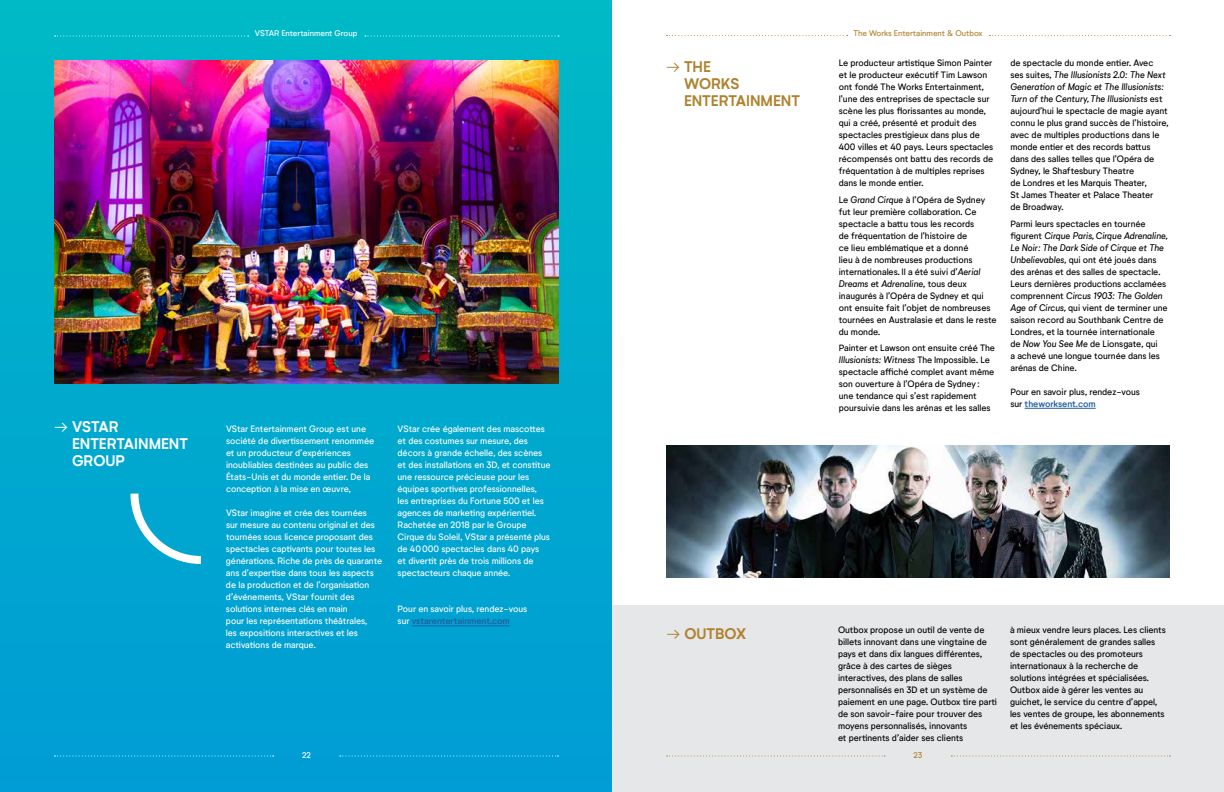
<style>
.page{position:relative;width:1224px;height:792px;background:#fff}
.page>*{position:absolute;margin:0;border:0;box-sizing:border-box;transform-origin:0 0}
.t1{font:600 15px/17px "Neutrif Studio";color:#af822e}
.t2{font:600 15px/17px "Neutrif Studio";color:#fff}
.t3{font:9px/12px "Neutrif Studio";letter-spacing:-.005em;color:#000}
.t4{font:9px/12px "Neutrif Studio";letter-spacing:-.005em;color:#fff}
.t5{font:8px "Neutrif Studio";letter-spacing:-.005em;color:#af822e}
.t6{font:8px "Neutrif Studio";letter-spacing:-.005em;color:#fff}
.s1{font-weight:500;color:#215e9e}
.s2{font-style:italic}
</style>
<div class="page">
<div style="left:0;top:0;width:612px;height:792px;background:linear-gradient(to bottom,#03b7c3,#009cd5)"></div>
<div style="left:612px;top:606px;width:612px;height:186px;background:#e6e7e8"></div>
<svg style="left:666px;top:756px;width:219px;height:1px"></svg>
<svg style="left:54px;top:756px;width:220px;height:1px"></svg>
<svg style="left:951px;top:756px;width:220px;height:1px"></svg>
<svg style="left:340px;top:756px;width:219px;height:1px"></svg>
<hr style="left:412px;top:625px;width:98px;height:1px;background:#215e9e">
<svg style="left:126px;top:486px;width:83px;height:82px;background:#1fb0d5"></svg>
<hr style="left:1025px;top:408px;width:71px;height:1px;background:#215e9e">
<svg style="left:989px;top:35px;width:181px;height:1px"></svg>
<svg style="left:666px;top:35px;width:182px;height:1px"></svg>
<img style="left:667px;top:446px;width:503px;height:132px">
<svg style="left:365px;top:36px;width:194px;height:1px"></svg>
<svg style="left:55px;top:36px;width:194px;height:1px"></svg>
<img style="left:54px;top:60px;width:504px;height:324px">
<h1 class="t2" style="left:72px;top:418px;width:118px;text-indent:-18px">→ VSTAR<br>ENTERTAINMENT<br>GROUP</h1>
<p class="t6" style="left:255px;top:28px;width:104px">VSTAR Entertainment Group</p>
<p class="t4" style="left:226px;top:423px;width:150px">VStar Entertainment Group est une société de divertissement renommée et un producteur d’expériences inoubliables destinées au public des États-Unis et du monde entier. De la conception à la mise en œuvre,</p>
<p class="t4" style="left:226px;top:507px;width:158px">VStar imagine et crée des tournées<br>sur mesure au contenu original et des tournées sous licence proposant des spectacles captivants pour toutes les générations. Riche de près de quarante ans d’expertise dans tous les aspects de la production et de l’organisation d’événements, VStar fournit des solutions internes clés en main<br>pour les représentations théâtrales,<br>les expositions interactives et les activations de marque.</p>
<p class="t4" style="left:398px;top:423px;width:155px">VStar crée également des mascottes et des costumes sur mesure, des décors à grande échelle, des scènes et des installations en 3D, et constitue une ressource précieuse pour les équipes sportives professionnelles,<br>les entreprises du Fortune 500 et les agences de marketing expérientiel.<br>Rachetée en 2018 par le Groupe Cirque du Soleil, VStar a présenté plus de 40000 spectacles dans 40 pays<br>et divertit près de trois millions de spectacteurs chaque année.</p>
<p class="t4" style="left:398px;top:603px;width:131px">Pour en savoir plus, rendez-vous sur <span class="s1">vstarentertainment.com</span></p>
<h1 class="t1" style="left:684px;top:58px;width:118px;text-indent:-18px">→ THE<br>WORKS<br>ENTERTAINMENT</h1>
<p class="t5" style="left:853px;top:28px;width:131px">The Works Entertainment &amp; Outbox</p>
<p class="t3" style="left:839px;top:57px;width:156px">Le producteur artistique Simon Painter et le producteur exécutif Tim Lawson ont fondé The Works Entertainment, l’une des entreprises de spectacle sur scène les plus florissantes au monde, qui a créé, présenté et produit des spectacles prestigieux dans plus de 400 villes et 40 pays. Leurs spectacles récompensés ont battu des records de fréquentation à de multiples reprises dans le monde entier.</p>
<p class="t3" style="left:839px;top:194px;width:159px">Le <span class="s2">Grand Cirque</span> à l’Opéra de Sydney fut leur première collaboration. Ce spectacle a battu tous les records<br>de fréquentation de l’histoire de<br>ce lieu emblématique et a donné<br>lieu à de nombreuses productions internationales. Il a été suivi d’<span class="s2">Aerial Dreams</span> et <span class="s2">Adrenaline</span>, tous deux inaugurés à l’Opéra de Sydney et qui ont ensuite fait l’objet de nombreuses tournées en Australasie et dans le reste du monde.</p>
<p class="t3" style="left:839px;top:342px;width:158px">Painter et Lawson ont ensuite créé The <span class="s2">Illusionists: Witness</span> The Impossible. Le spectacle affiché complet avant même son ouverture à l’Opéra de Sydney: une tendance qui s’est rapidement poursuivie dans les arénas et les salles</p>
<p class="t3" style="left:1010px;top:57px;width:160px">de spectacle du monde entier. Avec ses suites, <span class="s2">The Illusionists 2.0: The Next Generation of Magic et The Illusionists:<br>Turn of the Century, The Illusionists</span> est aujourd’hui le spectacle de magie ayant connu le plus grand succès de l’histoire, avec de multiples productions dans le monde entier et des records battus dans des salles telles que l’Opéra de Sydney, le Shaftesbury Theatre<br>de Londres et les Marquis Theater,<br>St James Theater et Palace Theater<br>de Broadway.</p>
<p class="t3" style="left:1010px;top:218px;width:159px">Parmi leurs spectacles en tournée figurent <span class="s2">Cirque Paris, Cirque Adrenaline, Le Noir: The Dark Side of Cirque et The Unbelievables,</span> qui ont été joués dans des arénas et des salles de spectacle.<br>Leurs dernières productions acclamées comprennent <span class="s2">Circus 1903: The Golden Age of Circus,</span> qui vient de terminer une saison record au Southbank Centre de Londres, et la tournée internationale<br>de <span class="s2">Now You See Me</span> de Lionsgate, qui<br>a achevé une longue tournée dans les arénas de Chine.</p>
<p class="t3" style="left:1010px;top:386px;width:131px">Pour en savoir plus, rendez-vous sur <span class="s1">theworksent.com</span></p>
<h1 class="t1" style="left:666px;top:625px;width:81px">→ OUTBOX</h1>
<p class="t3" style="left:838px;top:624px;width:161px">Outbox propose un outil de vente de billets innovant dans une vingtaine de pays et dans dix langues différentes, grâce à des cartes de sièges interactives, des plans de salles personnalisés en 3D et un système de paiement en une page. Outbox tire parti de son savoir-faire pour trouver des moyens personnalisés, innovants<br>et pertinents d’aider ses clients</p>
<p class="t3" style="left:1010px;top:624px;width:157px">à mieux vendre leurs places. Les clients sont généralement de grandes salles de spectacles ou des promoteurs internationaux à la recherche de solutions intégrées et spécialisées.<br>Outbox aide à gérer les ventes au guichet, le service du centre d’appel, les ventes de groupe, les abonnements et les événements spéciaux.</p>
<p class="t6" style="left:302px;top:750px;width:10px">22</p>
<p class="t5" style="left:913px;top:750px;width:11px">23</p>
</div>
